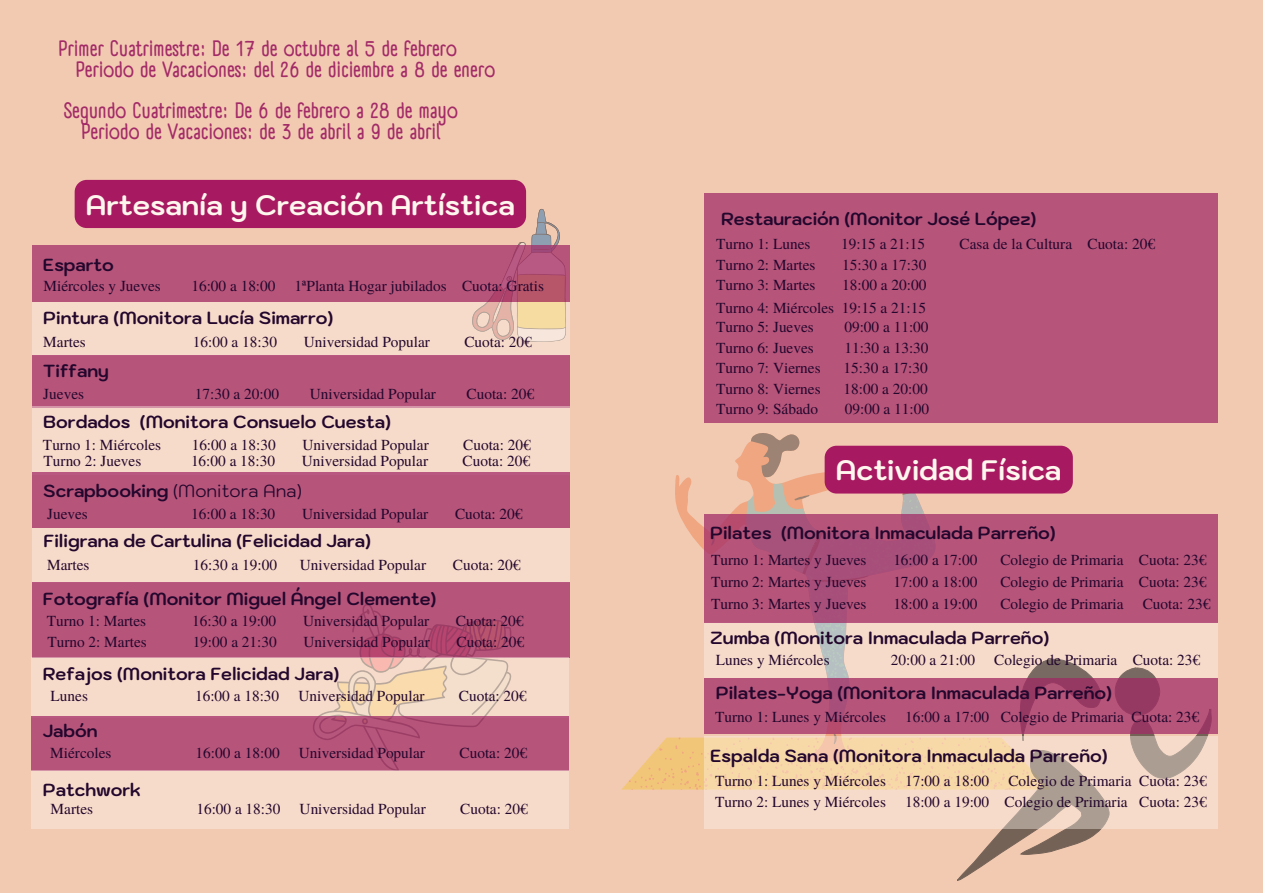
<style>
.page{position:relative;width:1263px;height:893px;background:#f2cab2}
.page>*{position:absolute;margin:0;border:0;box-sizing:border-box;transform-origin:0 0}
.t1{font:700 28.12px "Kodchasan";color:#fff6ee}
.t2{font:700 21.75px/20.9px "A Day Without Sun Text";color:#a32b67}
.t3{font:700 17.55px "Kodchasan";color:#23072d}
.t4{font:17.55px "Kodchasan";color:#23072d}
.t5{font:15.3px/22.3px "Te X Gyre Termes";color:#23072d;text-align:right}
.s1{font-weight:700}
</style>
<div class="page">
<svg style="left:735px;top:433px;width:185px;height:50px"></svg>
<svg style="left:621px;top:483px;width:590px;height:397px"></svg>
<svg style="left:472px;top:209px;width:94px;height:37px"></svg>
<div style="left:32px;top:246px;width:537px;height:56px;background:#b7547a"></div>
<svg style="left:32px;top:302px;width:537px;height:53px;background:#f5d9c7"></svg>
<div style="left:32px;top:355px;width:537px;height:53px;background:#b7547a"></div>
<div style="left:32px;top:407px;width:537px;height:68px;background:#f7dbca"></div>
<div style="left:32px;top:473px;width:537px;height:55px;background:#b7547a"></div>
<div style="left:32px;top:528px;width:537px;height:54px;background:#f7dbca"></div>
<svg style="left:32px;top:582px;width:537px;height:75px;background:#b55278"></svg>
<svg style="left:32px;top:657px;width:537px;height:59px;background:#f3d8c5"></svg>
<div style="left:825px;top:446px;width:248px;height:47px;background:#a71a62;border-radius:12px"></div>
<svg style="left:704px;top:736px;width:513px;height:93px;fill:#f7dbca"></svg>
<div style="left:704px;top:514px;width:513px;height:108px;background:linear-gradient(to right,#b05279,#b8557a)"></div>
<svg style="left:704px;top:678px;width:513px;height:55px;background:#b25076"></svg>
<div style="left:75px;top:180px;width:451px;height:48px;background:#a71a62;border-radius:12px"></div>
<div style="left:32px;top:716px;width:537px;height:54px;background:#b7547a"></div>
<div style="left:32px;top:770px;width:537px;height:59px;background:#f7dbca"></div>
<div style="left:704px;top:193px;width:513px;height:229px;background:#b7547a"></div>
<h2 class="t2" style="left:76px;top:38px;width:421px;text-indent:-17px">Primer Cuatrimestre: De 17 de octubre al 5 de febrero<br>Periodo de Vacaciones: del 26 de diciembre a 8 de enero</h2>
<h2 class="t2" style="left:64px;top:100px;width:396px;text-align:center">Segundo Cuatrimestre: De 6 de febrero a 28 de mayo<br>Periodo de Vacaciones: de 3 de abril a 9 de abril</h2>
<h1 class="t1" style="left:86px;top:186px;width:430px">Artesanía y Creación Artística</h1>
<p class="t3" style="left:43px;top:253px;width:72px">Esparto</p>
<p class="t5" style="left:44px;top:274px;width:119px">Miércoles y Jueves</p>
<p class="t5" style="left:191px;top:274px;width:354px">16:00 a 18:00 1ªPlanta Hogar jubilados Cuota: Gratis</p>
<p class="t3" style="left:43px;top:306px;width:291px">Pintura (Monitora Lucía Simarro)</p>
<p class="t5" style="left:43px;top:329px;width:44px">Martes</p>
<p class="t5" style="left:193px;top:329px;width:86px">16:00 a 18:30</p>
<p class="t5" style="left:304px;top:329px;width:128px">Universidad Popular</p>
<p class="t5" style="left:464px;top:329px;width:69px">Cuota: 20€</p>
<p class="t3" style="left:43px;top:358px;width:67px">Tiffany</p>
<p class="t5" style="left:43px;top:382px;width:42px">Jueves</p>
<p class="t5" style="left:195px;top:382px;width:86px">17:30 a 20:00</p>
<p class="t5" style="left:310px;top:382px;width:128px">Universidad Popular</p>
<p class="t5" style="left:466px;top:382px;width:69px">Cuota: 20€</p>
<p class="t3" style="left:43px;top:410px;width:349px">Bordados (Monitora Consuelo Cuesta)</p>
<p class="t5" style="left:44px;top:449px;width:99px">Turno 2: Jueves</p>
<p class="t5" style="left:191px;top:449px;width:86px">16:00 a 18:30</p>
<p class="t5" style="left:302px;top:449px;width:128px">Universidad Popular</p>
<p class="t5" style="left:462px;top:449px;width:69px">Cuota: 20€</p>
<p class="t5" style="left:47px;top:502px;width:42px">Jueves</p>
<p class="t5" style="left:191px;top:502px;width:86px">16:00 a 18:30</p>
<p class="t5" style="left:302px;top:502px;width:128px">Universidad Popular</p>
<p class="t5" style="left:455px;top:502px;width:69px">Cuota: 20€</p>
<p class="t5" style="left:43px;top:432px;width:120px">Turno 1: Miércoles</p>
<p class="t5" style="left:192px;top:432px;width:86px">16:00 a 18:30</p>
<p class="t5" style="left:303px;top:432px;width:128px">Universidad Popular</p>
<p class="t5" style="left:463px;top:432px;width:69px">Cuota: 20€</p>
<p class="t4" style="left:43px;top:479px;width:260px"><span class="s1">Scrapbooking</span> (Monitora Ana)</p>
<p class="t3" style="left:44px;top:529px;width:329px">Filigrana de Cartulina (Felicidad Jara)</p>
<p class="t5" style="left:47px;top:553px;width:44px">Martes</p>
<p class="t5" style="left:193px;top:553px;width:86px">16:30 a 19:00</p>
<p class="t5" style="left:300px;top:553px;width:128px">Universidad Popular</p>
<p class="t5" style="left:453px;top:553px;width:69px">Cuota: 20€</p>
<p class="t3" style="left:43px;top:587px;width:395px">Fotografía (Monitor Miguel Ángel Clemente)</p>
<p class="t5" style="left:47px;top:609px;width:101px">Turno 1: Martes</p>
<p class="t5" style="left:192px;top:609px;width:86px">16:30 a 19:00</p>
<p class="t5" style="left:303px;top:609px;width:128px">Universidad Popular</p>
<p class="t5" style="left:456px;top:609px;width:69px">Cuota: 20€</p>
<p class="t5" style="left:47px;top:630px;width:101px">Turno 2: Martes</p>
<p class="t5" style="left:193px;top:630px;width:86px">19:00 a 21:30</p>
<p class="t5" style="left:304px;top:630px;width:128px">Universidad Popular</p>
<p class="t5" style="left:456px;top:630px;width:69px">Cuota: 20€</p>
<p class="t3" style="left:43px;top:661px;width:298px">Refajos (Monitora Felicidad Jara)</p>
<p class="t5" style="left:51px;top:684px;width:39px">Lunes</p>
<p class="t5" style="left:195px;top:684px;width:231px">16:00 a 18:30 Universidad Popular</p>
<p class="t5" style="left:459px;top:684px;width:69px">Cuota: 20€</p>
<p class="t3" style="left:43px;top:718px;width:56px">Jabón</p>
<p class="t5" style="left:50px;top:741px;width:63px">Miércoles</p>
<p class="t5" style="left:196px;top:741px;width:231px">16:00 a 18:00 Universidad Popular</p>
<p class="t5" style="left:459px;top:741px;width:69px">Cuota: 20€</p>
<p class="t3" style="left:43px;top:778px;width:99px">Patchwork</p>
<p class="t5" style="left:51px;top:797px;width:44px">Martes</p>
<p class="t5" style="left:196px;top:797px;width:231px">16:00 a 18:30 Universidad Popular</p>
<p class="t5" style="left:460px;top:797px;width:69px">Cuota: 20€</p>
<p class="t3" style="left:721px;top:207px;width:317px">Restauración (Monitor José López)</p>
<p class="t5" style="left:716px;top:231px;width:96px">Turno 1: Lunes</p>
<p class="t5" style="left:841px;top:231px;width:86px">19:15 a 21:15</p>
<p class="t5" style="left:959px;top:231px;width:197px">Casa de la Cultura Cuota: 20€</p>
<p class="t5" style="left:716px;top:253px;width:101px">Turno 2: Martes</p>
<p class="t5" style="left:842px;top:253px;width:86px">15:30 a 17:30</p>
<p class="t5" style="left:716px;top:273px;width:101px">Turno 3: Martes</p>
<p class="t5" style="left:716px;top:273px;width:212px">18:00 a 20:00<br>Turno 4: Miércoles 19:15 a 21:15</p>
<p class="t5" style="left:716px;top:315px;width:99px">Turno 5: Jueves</p>
<p class="t5" style="left:844px;top:315px;width:86px">09:00 a 11:00</p>
<p class="t5" style="left:716px;top:335px;width:99px">Turno 6: Jueves</p>
<p class="t5" style="left:844px;top:335px;width:86px">11:30 a 13:30</p>
<p class="t5" style="left:716px;top:355px;width:106px">Turno 7: Viernes</p>
<p class="t5" style="left:843px;top:355px;width:86px">15:30 a 17:30</p>
<p class="t5" style="left:716px;top:376px;width:106px">Turno 8: Viernes</p>
<p class="t5" style="left:843px;top:376px;width:86px">18:00 a 20:00</p>
<p class="t5" style="left:716px;top:396px;width:103px">Turno 9: Sábado</p>
<p class="t5" style="left:845px;top:396px;width:86px">09:00 a 11:00</p>
<h1 class="t1" style="left:836px;top:451px;width:227px">Actividad Física</h1>
<p class="t3" style="left:710px;top:521px;width:347px">Pilates (Monitora Inmaculada Parreño)</p>
<p class="t5" style="left:711px;top:570px;width:157px">Turno 2: Martes y Jueves</p>
<p class="t5" style="left:893px;top:570px;width:86px">17:00 a 18:00</p>
<p class="t5" style="left:1000px;top:570px;width:208px">Colegio de Primaria Cuota: 23€</p>
<p class="t5" style="left:711px;top:592px;width:157px">Turno 3: Martes y Jueves</p>
<p class="t5" style="left:893px;top:592px;width:86px">18:00 a 19:00</p>
<p class="t5" style="left:1000px;top:592px;width:211px">Colegio de Primaria Cuota: 23€</p>
<p class="t5" style="left:711px;top:547px;width:157px">Turno 1: Martes y Jueves</p>
<p class="t5" style="left:893px;top:547px;width:86px">16:00 a 17:00</p>
<p class="t5" style="left:1000px;top:547px;width:208px">Colegio de Primaria Cuota: 23€</p>
<p class="t3" style="left:710px;top:626px;width:341px">Zumba (Monitora Inmaculada Parreño)</p>
<p class="t5" style="left:716px;top:647px;width:115px">Lunes y Miércoles</p>
<p class="t5" style="left:891px;top:647px;width:311px">20:00 a 21:00 Colegio de Primaria Cuota: 23€</p>
<p class="t3" style="left:716px;top:680px;width:398px">Pilates-Yoga (Monitora Inmaculada Parreño)</p>
<p class="t5" style="left:715px;top:704px;width:485px">Turno 1: Lunes y Miércoles 16:00 a 17:00 Colegio de Primaria Cuota: 23€</p>
<p class="t3" style="left:710px;top:744px;width:399px">Espalda Sana (Monitora Inmaculada Parreño)</p>
<p class="t5" style="left:715px;top:768px;width:493px">Turno 1: Lunes y Miércoles 17:00 a 18:00 Colegio de Primaria Cuota: 23€</p>
<p class="t5" style="left:715px;top:790px;width:493px">Turno 2: Lunes y Miércoles 18:00 a 19:00 Colegio de Primaria Cuota: 23€</p>
</div>
